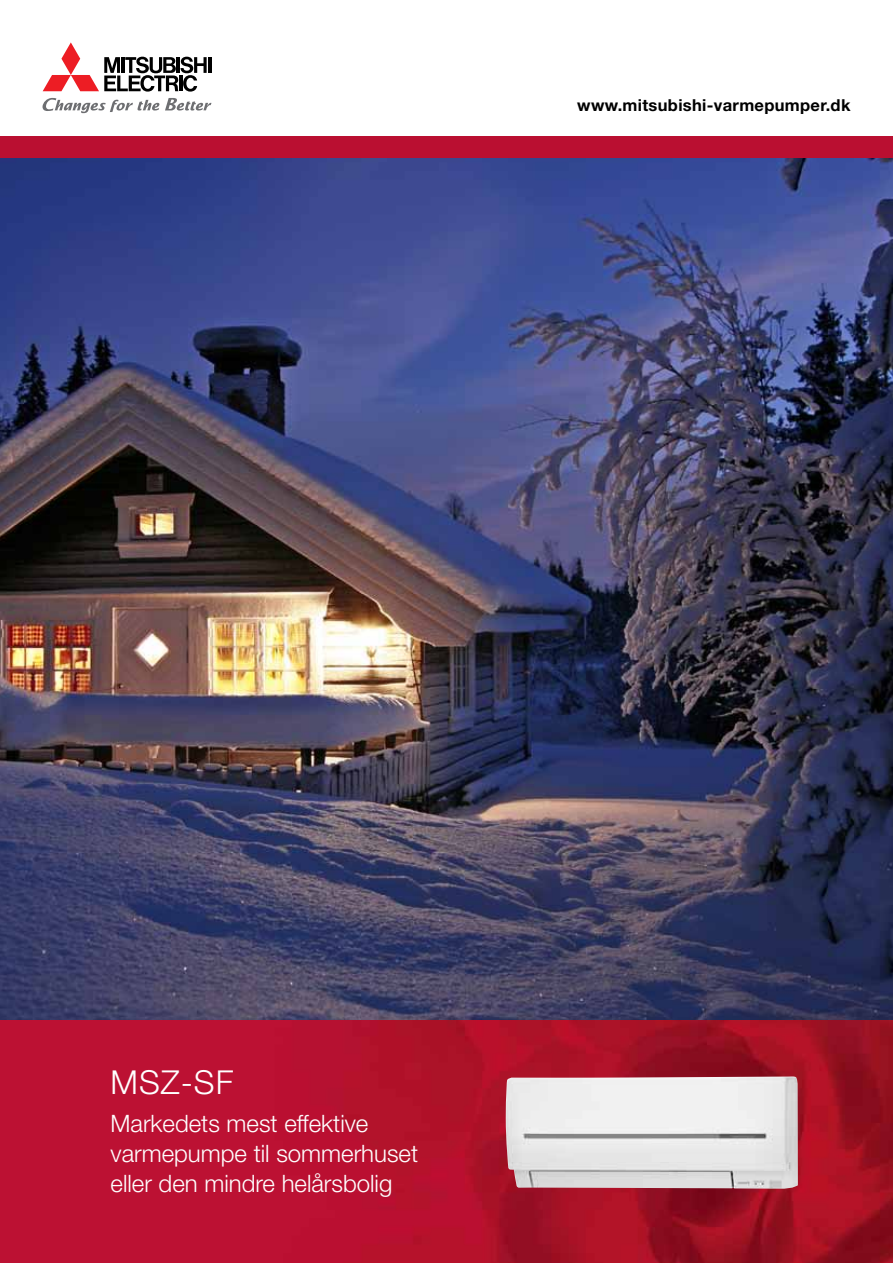
<style>
.page{position:relative;width:893px;height:1263px;background:#fff}
.page>*{position:absolute;margin:0;border:0;box-sizing:border-box;transform-origin:0 0}
.t1{font:300 33px "Helvetica Neue LT Std";color:#fff}
.t2{font:300 24px/30px "Helvetica Neue LT Std";color:#fff}
.t3{font:700 16.5px "Helvetica Neue LT Std";letter-spacing:.02em;color:#000}
</style>
<div class="page">
<img style="left:0;top:157px;width:893px;height:863px">
<img style="left:0;top:1020px;width:893px;height:243px">
<img style="left:506px;top:1076px;width:292px;height:113px">
<div style="left:0;top:136px;width:893px;height:21px;background:#ba0f31"></div>
<svg style="left:165px;top:98px;width:46px;height:13px"></svg>
<svg style="left:43px;top:98px;width:116px;height:15px"></svg>
<hr style="left:208px;top:57px;width:3px;height:16px;background:#000">
<svg style="left:43px;top:42px;width:164px;height:50px"></svg>
<p class="t3" style="left:577px;top:94px;width:275px">www.mitsubishi-varmepumper.dk</p>
<h1 class="t1" style="left:111px;top:1062px;width:124px">MSZ-SF</h1>
<p class="t2" style="left:111px;top:1108px;width:309px">Markedets mest effektive varmepumpe til sommerhuset eller den mindre helårsbolig</p>
</div>
